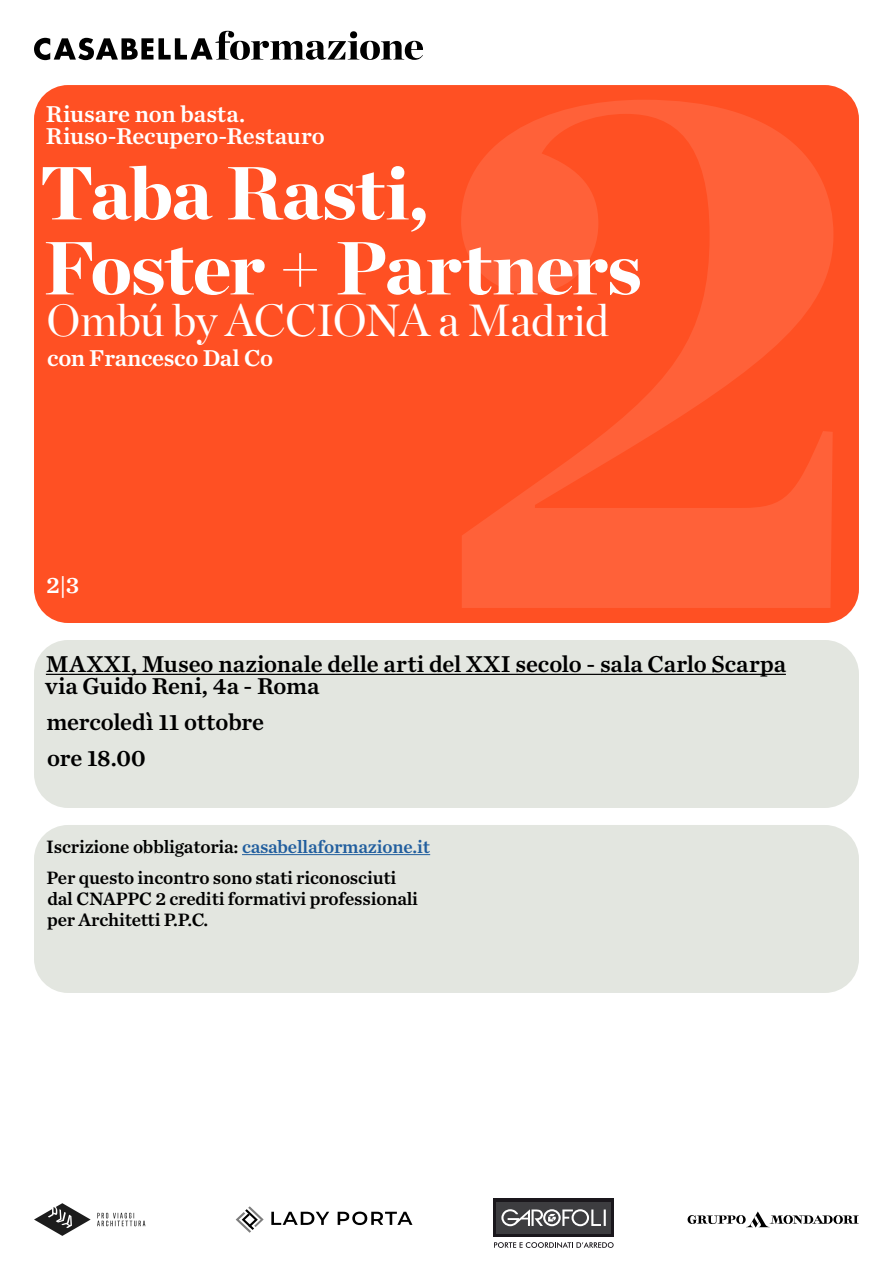
<style>
.page{position:relative;width:893px;height:1263px;background:#fff}
.page>*{position:absolute;margin:0;border:0;box-sizing:border-box;transform-origin:0 0}
.t1{font:900 75px/75px "Chronicle Display";letter-spacing:-.01em;color:#fff}
.t2{font:45px "Chronicle Display";letter-spacing:-.015em;color:#fff}
.t3{font:24px/22.5px "Chronicle Text G2 Semi";letter-spacing:-.005em;color:#000}
.t4{font:24px/22.5px "Chronicle Text G2 Semi";letter-spacing:-.005em;color:#fff}
.t5{font:18.75px/31.5px "Chronicle Text G2 Semi";letter-spacing:-.01em;color:#000}
.s1{color:#215e9e}
</style>
<div class="page">
<div style="left:34px;top:85px;width:825px;height:538px;background:#ff5023;border-radius:34px"></div>
<div style="left:34px;top:640px;width:825px;height:168px;background:#e3e6e0;border-radius:34px"></div>
<div style="left:34px;top:825px;width:825px;height:168px;background:#e3e6e0;border-radius:34px"></div>
<svg style="left:461px;top:100px;width:372px;height:508px"></svg>
<hr style="left:46px;top:674px;width:740px;height:1px;background:#000">
<hr style="left:242px;top:854px;width:188px;height:1px;background:#215e9e">
<svg style="left:687px;top:1211px;width:172px;height:16px"></svg>
<svg style="left:34px;top:31px;width:389px;height:29px"></svg>
<svg style="left:97px;top:1213px;width:48px;height:13px"></svg>
<svg style="left:34px;top:1203px;width:57px;height:33px"></svg>
<div style="left:493px;top:1199px;width:121px;height:38px;background:#1a171c"></div>
<div style="left:496px;top:1202px;width:115px;height:32px;background:#3d3d40"></div>
<svg style="left:501px;top:1209px;width:105px;height:17px"></svg>
<svg style="left:494px;top:1242px;width:120px;height:6px"></svg>
<svg style="left:236px;top:1206px;width:28px;height:27px"></svg>
<svg style="left:271px;top:1212px;width:58px;height:13px"></svg>
<svg style="left:338px;top:1211px;width:74px;height:14px"></svg>
<p class="t4" style="left:46px;top:101px;width:280px">Riusare non basta.<br>Riuso-Recupero-Restauro</p>
<h1 class="t1" style="left:39px;top:151px;width:604px">Taba Rasti,<br>Foster + Partners</h1>
<h2 class="t2" style="left:47px;top:286px;width:564px">Ombú by ACCIONA a Madrid</h2>
<p class="t4" style="left:47px;top:346px;width:228px">con Francesco Dal Co</p>
<p class="t4" style="left:46px;top:572px;width:34px">2|3</p>
<p class="t3" style="left:45px;top:651px;width:742px">MAXXI, Museo nazionale delle arti del XXI secolo - sala Carlo Scarpa via Guido Reni, 4a - Roma</p>
<p class="t3" style="left:46px;top:703px;width:219px;line-height:36px">mercoledì 11 ottobre ore 18.00</p>
<p class="t5" style="left:46px;top:830px;width:385px">Iscrizione obbligatoria: <span class="s1">casabellaformazione.it<br></span>Per questo incontro sono stati riconosciuti</p>
<p class="t5" style="left:47px;top:887px;width:372px;line-height:21px">dal CNAPPC 2 crediti formativi professionali per Architetti P.P.C.</p>
</div>
